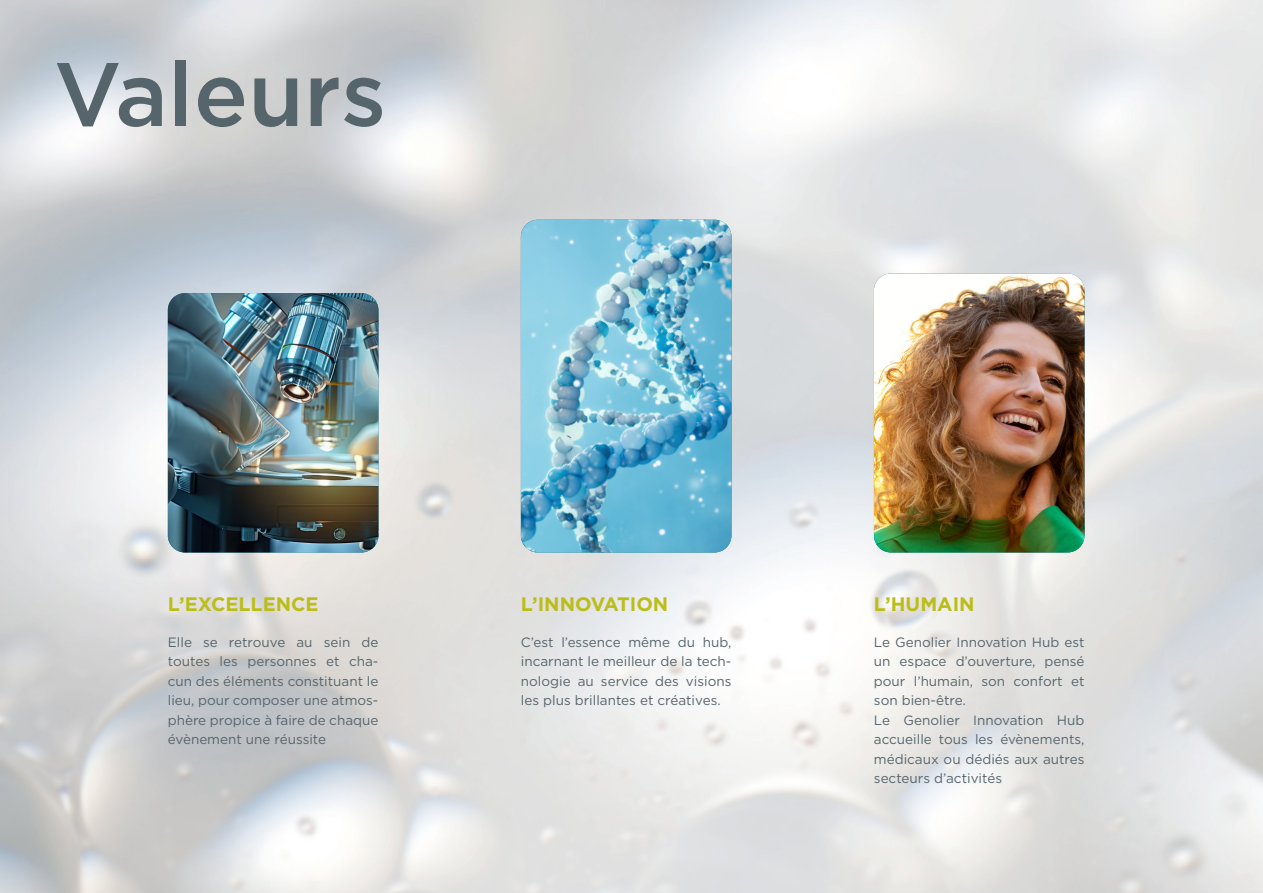
<style>
.page{position:relative;width:1263px;height:893px;background:#fff}
.page>*{position:absolute;margin:0;border:0;box-sizing:border-box;transform-origin:0 0}
.t1{font:500 90px "Gotham";color:#56656c}
.t2{font:700 19.5px "Gotham";color:#bbbd18}
.t3{font:13.5px/19.5px "Gotham";color:#56656c;text-align:justify}
</style>
<div class="page">
<img style="left:0;top:0;width:1263px;height:893px">
<img style="left:168px;top:293px;width:210px;height:259px">
<img style="left:521px;top:220px;width:210px;height:332px">
<img style="left:874px;top:273px;width:210px;height:279px">
<h1 class="t1" style="left:54px;top:35px;width:334px">Valeurs</h1>
<h2 class="t2" style="left:168px;top:591px;width:152px">L’EXCELLENCE</h2>
<p class="t3" style="left:168px;top:632px;width:212px">Elle se retrouve au sein de toutes les personnes et cha&shy;cun des éléments constituant le lieu, pour composer une atmos&shy;phère propice à faire de chaque évènement une réussite</p>
<h2 class="t2" style="left:521px;top:591px;width:149px">L’INNOVATION</h2>
<p class="t3" style="left:521px;top:632px;width:212px">C’est l’essence même du hub, incarnant le meilleur de la tech&shy;nologie au service des visions les plus brillantes et créatives.</p>
<h2 class="t2" style="left:874px;top:591px;width:102px">L’HUMAIN</h2>
<p class="t3" style="left:874px;top:632px;width:212px;text-align:left">Le Genolier Innovation Hub est un espace d’ouverture, pensé pour l’humain, son confort et son bien-être.<br>Le Genolier Innovation Hub accueille tous les évènements, médicaux ou dédiés aux autres secteurs d’activités</p>
</div>
